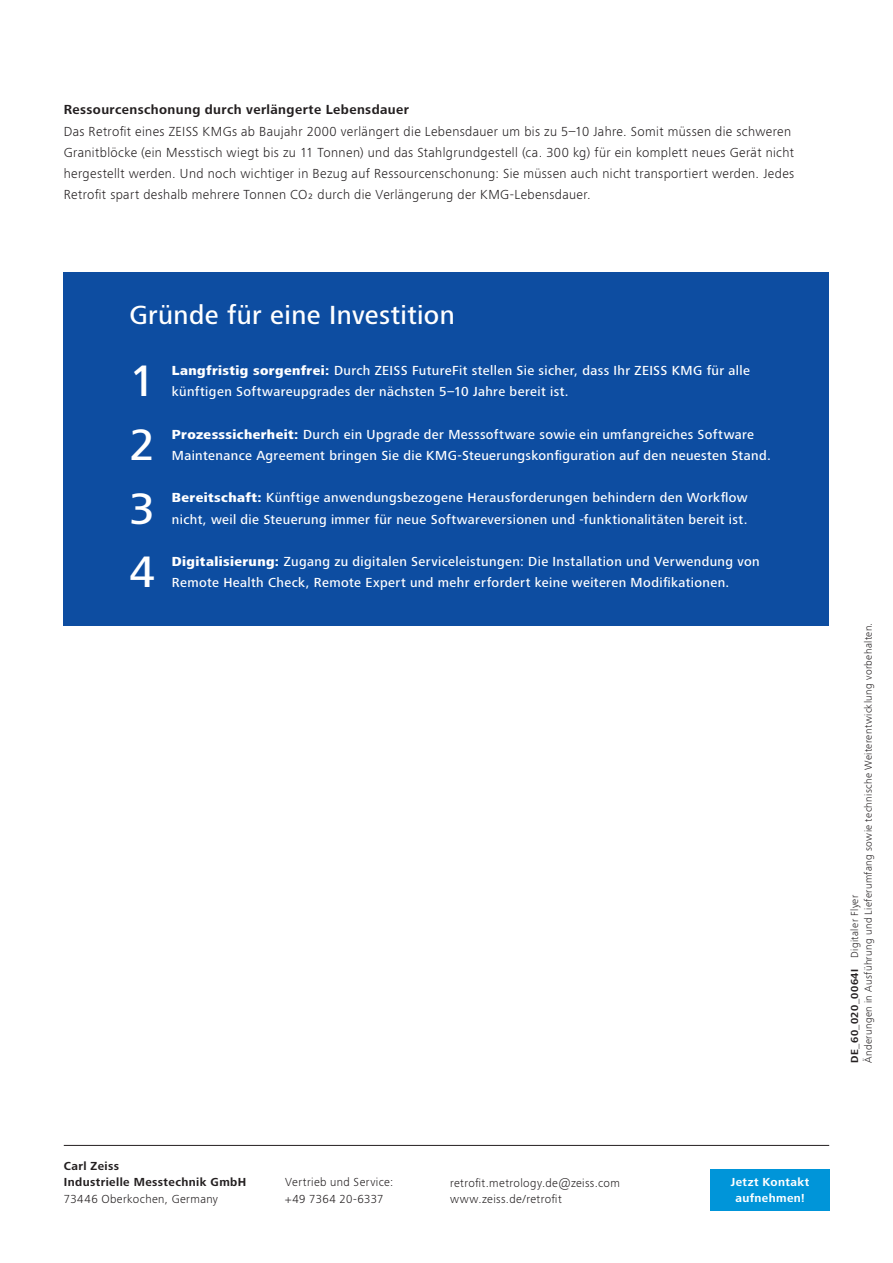
<style>
.page{position:relative;width:893px;height:1263px;background:#fff}
.page>*{position:absolute;margin:0;border:0;box-sizing:border-box;transform-origin:0 0}
.t1{font:500 45.3px "ZEISS Frutiger Next W1 G";color:#fff}
.t2{font:500 27px "ZEISS Frutiger Next W1 G";letter-spacing:.015em;color:#fff}
.t3{font:500 13.5px/21.1px "ZEISS Frutiger Next W1 G";letter-spacing:.03em;color:#fff}
.t4{font:300 13.5px/21.1px "ZEISS Frutiger Next W1 G";letter-spacing:.03em;color:#231f20}
.t5{font:700 13.5px "ZEISS Frutiger Next W1 G";letter-spacing:.03em;color:#231f20}
.t6{font:300 12px/16.5px "ZEISS Frutiger Next W1 G";letter-spacing:.035em;color:#231f20}
.t7{font:700 12px/16.5px "ZEISS Frutiger Next W1 G";letter-spacing:.035em;color:#231f20}
.t8{font:700 12px/16.5px "ZEISS Frutiger Next W1 G";letter-spacing:.035em;color:#fff;text-align:center}
.t9{font:300 10.5px/13.5px "ZEISS Frutiger Next W1 G";letter-spacing:.04em;color:#231f20}
.s1{font-weight:800}
.s2{font-weight:700}
</style>
<div class="page">
<div style="left:64px;top:272px;width:765px;height:354px;background:#0d4da1"></div>
<hr style="left:64px;top:1145px;width:765px;height:1px;background:#231f20">
<div style="left:710px;top:1169px;width:119px;height:42px;background:#0095d9"></div>
<p class="t5" style="left:64px;top:100px;width:347px">Ressourcenschonung durch verlängerte Lebensdauer</p>
<p class="t4" style="left:64px;top:120px;width:732px">Das Retrofit eines ZEISS KMGs ab Baujahr 2000 verlängert die Lebensdauer um bis zu 5–10 Jahre. Somit müssen die schweren Granitblöcke (ein Messtisch wiegt bis zu 11 Tonnen) und das Stahlgrundgestell (ca. 300 kg) für ein komplett neues Gerät nicht hergestellt werden. Und noch wichtiger in Bezug auf Ressourcenschonung: Sie müssen auch nicht transportiert werden. Jedes Retrofit spart deshalb mehrere Tonnen CO2 durch die Verlängerung der KMG-Lebensdauer.</p>
<h2 class="t2" style="left:129px;top:296px;width:327px">Gründe für eine Investition</h2>
<h1 class="t1" style="left:129px;top:350px;width:27px">1</h1>
<p class="t3" style="left:172px;top:360px;width:580px"><span class="s1">Langfristig sorgenfrei:</span> Durch ZEISS FutureFit stellen Sie sicher, dass Ihr ZEISS KMG für alle künftigen Softwareupgrades der nächsten 5–10 Jahre bereit ist.</p>
<h1 class="t1" style="left:129px;top:413px;width:27px">2</h1>
<p class="t3" style="left:172px;top:423px;width:600px"><span class="s1">Prozesssicherheit:</span> Durch ein Upgrade der Messsoftware sowie ein umfangreiches Software<br>Maintenance Agreement bringen Sie die KMG-Steuerungskonfiguration auf den neuesten Stand.</p>
<h1 class="t1" style="left:129px;top:477px;width:27px">3</h1>
<p class="t3" style="left:172px;top:487px;width:577px"><span class="s1">Bereitschaft:</span> Künftige anwendungsbezogene Herausforderungen behindern den Workflow nicht, weil die Steuerung immer für neue Softwareversionen und -funktionalitäten bereit ist.</p>
<h1 class="t1" style="left:129px;top:541px;width:27px">4</h1>
<p class="t3" style="left:172px;top:551px;width:589px"><span class="s1">Digitalisierung:</span> Zugang zu digitalen Serviceleistungen: Die Installation und Verwendung von<br>Remote Health Check, Remote Expert und mehr erfordert keine weiteren Modifikationen.</p>
<p class="t7" style="left:64px;top:1157px;width:184px">Carl Zeiss<br>Industrielle Messtechnik GmbH</p>
<p class="t6" style="left:64px;top:1190px;width:156px">73446 Oberkochen, Germany</p>
<p class="t6" style="left:285px;top:1173px;width:110px">Vertrieb und Service: +49 7364 20-6337</p>
<p class="t6" style="left:450px;top:1173px;width:172px">retrofit.metrology.de@zeiss.com www.zeiss.de/retrofit</p>
<p class="t8" style="left:731px;top:1173px;width:80px">Jetzt Kontakt aufnehmen!</p>
<p class="t9" style="left:847px;top:1063px;width:442px;rotate:-90deg"><span class="s2">DE_60_020_0064I</span> Digitaler Flyer<br>Änderungen in Ausführung und Lieferumfang sowie technische Weiterentwicklung vorbehalten.</p>
</div>
